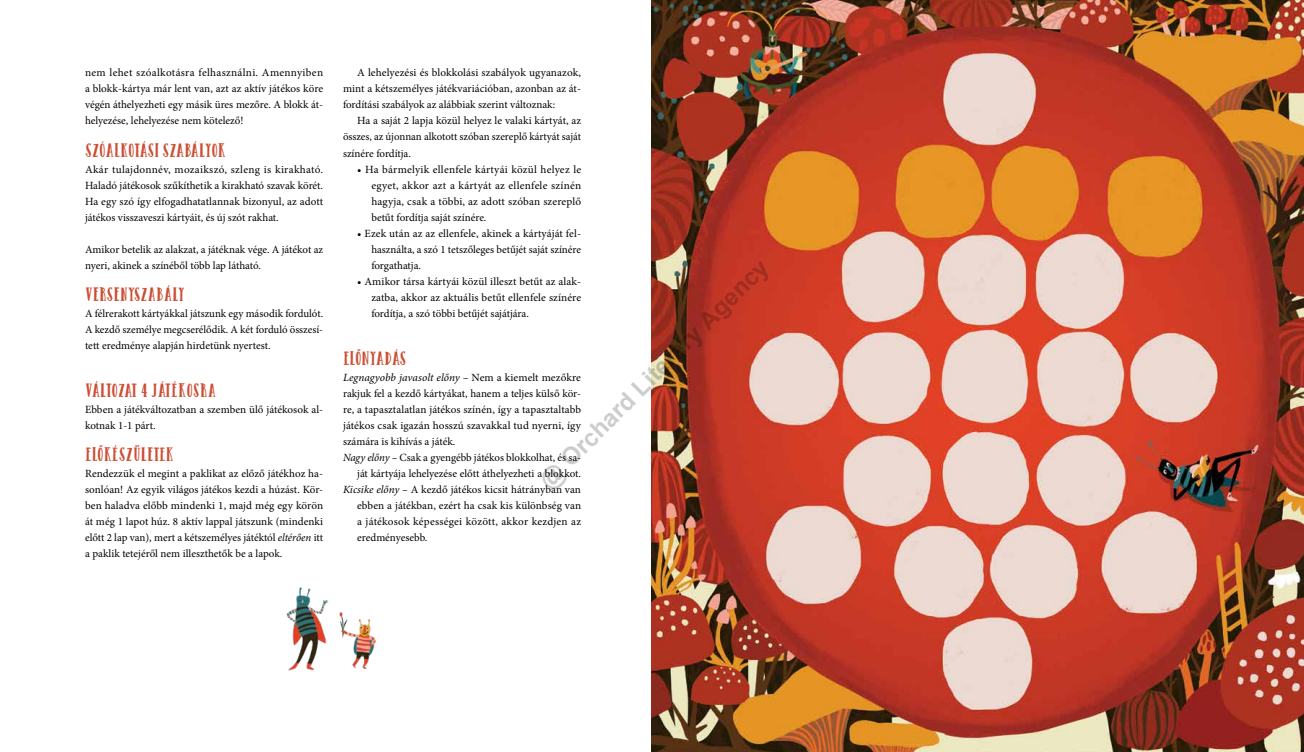
<style>
.page{position:relative;width:1304px;height:752px;background:#fff}
.page>*{position:absolute;margin:0;border:0;box-sizing:border-box;transform-origin:0 0}
.t1{font:700 24px "Arial";color:rgb(0 0 0/.2)}
.t2{font:700 18px "Catalina Avalon Slab";color:#cc4d33}
.t3{font:11px/16px "Minion Pro";color:#000;text-align:justify}
.t4{font:italic 11px "Minion Pro";color:#000}
.t5{font:11px "Minion Pro";letter-spacing:.02em;color:#000}
.s1{font-style:italic}
.s2{font-style:normal}
</style>
<div class="page">
<img style="left:652px;top:0;width:652px;height:751px">
<img style="left:286px;top:587px;width:90px;height:84px">
<p class="t3" style="left:85px;top:65px;width:240px">nem lehet szóalkotásra felhasználni. Amennyiben a blokk-kártya már lent van, azt az aktív játékos köre végén áthelyezheti egy másik üres mezőre. A blokk át&shy;helyezése, lehelyezése nem kötelező!</p>
<h2 class="t2" style="left:85px;top:139px;width:143px">SZÓALKOTÁSI SZABÁLYOK</h2>
<p class="t3" style="left:85px;top:161px;width:240px">Akár tulajdonnév, mozaikszó, szleng is kirakható.<br>Haladó játékosok szűkíthetik a kirakható szavak körét.<br>Ha egy szó így elfogadhatatlannak bizonyul, az adott játékos visszaveszi kártyáit, és új szót rakhat.</p>
<p class="t3" style="left:85px;top:241px;width:240px">Amikor betelik az alakzat, a játéknak vége. A játékot az nyeri, akinek a színéből több lap látható.</p>
<h2 class="t2" style="left:85px;top:283px;width:102px">VERSENYSZABÁLY</h2>
<p class="t3" style="left:85px;top:305px;width:240px">A félrerakott kártyákkal játszunk egy második fordulót.<br>A kezdő személye megcserélődik. A két forduló összesí&shy;tett eredménye alapján hirdetünk nyertest.</p>
<h2 class="t2" style="left:85px;top:379px;width:133px">VÁLTOZAT 4 JÁTÉKOSRA</h2>
<p class="t3" style="left:85px;top:401px;width:240px">Ebben a játékváltozatban a szemben ülő játékosok al&shy;kotnak 1-1 párt.</p>
<h2 class="t2" style="left:85px;top:443px;width:90px">ELŐKÉSZÜLETEK</h2>
<p class="t3" style="left:85px;top:465px;width:240px">Rendezzük el megint a paklikat az előző játékhoz ha&shy;sonlóan! Az egyik világos játékos kezdi a húzást. Kör&shy;ben haladva előbb mindenki 1, majd még egy körön át még 1 lapot húz. 8 aktív lappal játszunk (mindenki előtt 2 lap van), mert a kétszemélyes játéktól <span class="s1">eltérően</span> itt a paklik tetejéről nem illeszthetők be a lapok.</p>
<p class="t3" style="left:343px;top:65px;width:240px;text-indent:14px">A lehelyezési és blokkolási szabályok ugyanazok, mint a kétszemélyes játékvariációban, azonban az át&shy;fordítási szabályok az alábbiak szerint változnak:</p>
<p class="t3" style="left:343px;top:113px;width:240px;text-indent:14px">Ha a saját 2 lapja közül helyez le valaki kártyát, az összes, az újonnan alkotott szóban szereplő kártyát saját színére fordítja.</p>
<p class="t3" style="left:371px;top:161px;width:211px;text-indent:-14px">• Ha bármelyik ellenfele kártyái közül helyez le egyet, akkor azt a kártyát az ellenfele színén hagyja, csak a többi, az adott szóban szereplő betűt fordítja saját színére.</p>
<p class="t3" style="left:371px;top:225px;width:211px;text-indent:-14px">• Ezek után az az ellenfele, akinek a kártyáját fel&shy;használta, a szó 1 tetszőleges betűjét saját színére forgathatja.</p>
<p class="t3" style="left:371px;top:273px;width:211px;text-indent:-14px">• Amikor társa kártyái közül illeszt betűt az alak&shy;zatba, akkor az aktuális betűt ellenfele színére fordítja, a szó többi betűjét sajátjára.</p>
<h2 class="t2" style="left:343px;top:347px;width:65px">ELŐNYADÁS</h2>
<p class="t4" style="left:343px;top:369px;width:240px">Legnagyobb javasolt előny – <span class="s2">Nem a kiemelt mezőkre</span></p>
<p class="t3" style="left:343px;top:385px;width:240px">rakjuk fel a kezdő kártyákat, hanem a teljes külső kör-</p>
<p class="t3" style="left:343px;top:401px;width:240px">re, a tapasztalatlan játékos színén, így a tapasztaltabb</p>
<p class="t3" style="left:343px;top:417px;width:240px">játékos csak igazán hosszú szavakkal tud nyerni, így</p>
<p class="t3" style="left:343px;top:433px;width:114px">számára is kihívás a játék.</p>
<p class="t3" style="left:343px;top:449px;width:240px"><span class="s1">Nagy előny –</span> Csak a gyengébb játékos blokkolhat, és sa-</p>
<p class="t3" style="left:357px;top:465px;width:225px">ját kártyája lehelyezése előtt áthelyezheti a blokkot.</p>
<p class="t3" style="left:343px;top:481px;width:240px"><span class="s1">Kicsike előny –</span> A kezdő játékos kicsit hátrányban van</p>
<p class="t3" style="left:357px;top:497px;width:225px">ebben a játékban, ezért ha csak kis különbség van</p>
<p class="t5" style="left:357px;top:513px;width:225px">a játékosok képességei között, akkor kezdjen az</p>
<p class="t3" style="left:357px;top:529px;width:72px">eredményesebb.</p>
<h1 class="t1" style="left:533px;top:472px;width:313px;rotate:-45deg">@ Orchard Literary Agency</h1>
</div>
